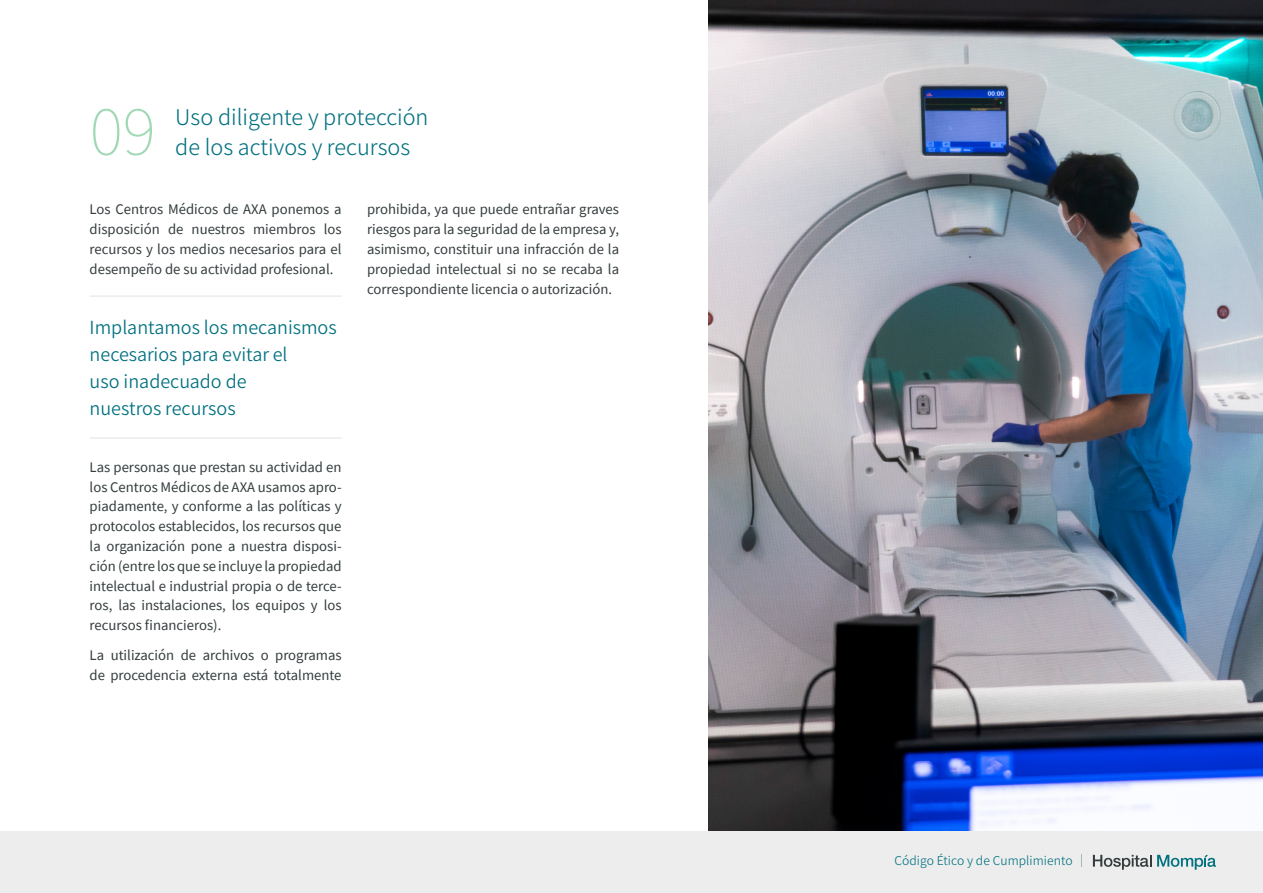
<style>
.page{position:relative;width:1263px;height:893px;background:#fff}
.page>*{position:absolute;margin:0;border:0;box-sizing:border-box;transform-origin:0 0}
.t1{font:70.5px "Source Sans Variable";color:#9fd9b4}
.t2{font:24px/29.7px "Source Sans Variable";color:#027180}
.t3{font:20.1px/27px "Source Sans Variable";color:#027180}
.t4{font:14.7px/19.8px "Source Sans Pro";color:#343c3d;text-align:justify}
.t5{font:13.5px "Source Sans Variable";letter-spacing:.005em;color:#027180}
</style>
<div class="page">
<img style="left:709px;top:0;width:554px;height:832px">
<div style="left:0;top:832px;width:1263px;height:61px;background:#ededed"></div>
<svg style="left:1093px;top:855px;width:58px;height:15px"></svg>
<svg style="left:1157px;top:855px;width:59px;height:15px"></svg>
<svg style="left:1081px;top:854px;width:1px;height:13px"></svg>
<hr style="left:90px;top:296px;width:252px;height:1px;background:#e3e3e3">
<hr style="left:90px;top:438px;width:252px;height:1px;background:#e3e3e3">
<h1 class="t1" style="left:90px;top:89px;width:68px">09</h1>
<h2 class="t2" style="left:175px;top:103px;width:255px">Uso diligente y protección de los activos y recursos</h2>
<p class="t4" style="left:90px;top:199px;width:253px">Los Centros Médicos de AXA ponemos a disposición de nuestros miembros los recursos y los medios necesarios para el desempeño de su actividad profesional.</p>
<h3 class="t3" style="left:90px;top:314px;width:249px">Implantamos los mecanismos necesarios para evitar el<br>uso inadecuado de<br>nuestros recursos</h3>
<p class="t4" style="left:90px;top:457px;width:253px">Las personas que prestan su actividad en los Centros Médicos de AXA usamos apro&shy;piadamente, y conforme a las políticas y protocolos establecidos, los recursos que la organización pone a nuestra disposi&shy;ción (entre los que se incluye la propiedad intelectual e industrial propia o de terce&shy;ros, las instalaciones, los equipos y los recursos financieros).</p>
<p class="t4" style="left:90px;top:645px;width:253px">La utilización de archivos o programas de procedencia externa está totalmente</p>
<p class="t4" style="left:367px;top:199px;width:253px">prohibida, ya que puede entrañar graves riesgos para la seguridad de la empresa y, asimismo, constituir una infracción de la propiedad intelectual si no se recaba la correspondiente licencia o autorización.</p>
<p class="t5" style="left:894px;top:853px;width:180px">Código Ético y de Cumplimiento</p>
</div>
